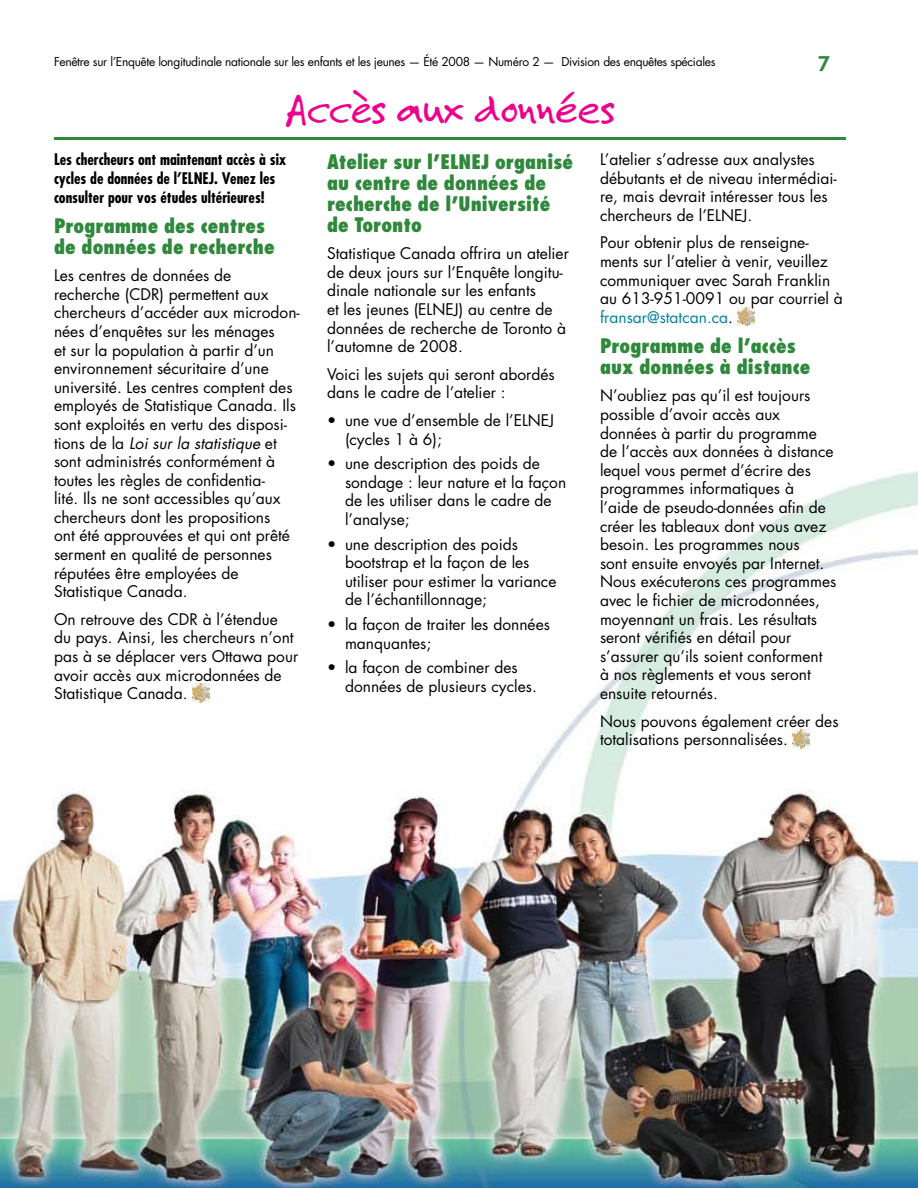
<style>
.page{position:relative;width:918px;height:1188px;background:#fff}
.page>*{position:absolute;margin:0;border:0;box-sizing:border-box;transform-origin:0 0}
.t1{font:45px "Felt Tip Roman";letter-spacing:-.025em;color:#ec008c}
.t2{font:800 21px "Futura BT";color:#2f883b}
.t3{font:800 condensed 19.5px/21px "Futura";color:#2f883b}
.t4{font:15.6px/18.6px "Futura";color:#000}
.t5{font:700 condensed 15.6px/18.6px "Futura";color:#000}
.t6{font:12px "Futura";letter-spacing:-.025em;color:#000}
.s1{color:#0080a1}
.s2{font-style:italic}
</style>
<div class="page">
<img style="left:0;top:139px;width:918px;height:1049px">
<img style="left:192px;top:684px;width:17px;height:18px">
<hr style="left:54px;top:137px;width:792px;height:2px;background:#2f883b">
<img style="left:738px;top:308px;width:17px;height:18px">
<svg style="left:738px;top:307px;width:17px;height:1px"></svg>
<img style="left:793px;top:731px;width:16px;height:17px">
<svg style="left:793px;top:730px;width:16px;height:1px"></svg>
<p class="t6" style="left:54px;top:54px;width:663px">Fenêtre sur l’Enquête longitudinale nationale sur les enfants et les jeunes — Été 2008 — Numéro 2 — Division des enquêtes spéciales</p>
<h2 class="t2" style="left:818px;top:51px;width:14px">7</h2>
<h1 class="t1" style="left:285px;top:81px;width:332px">Accès aux données</h1>
<p class="t4" style="left:600px;top:150px;width:238px">L’atelier s’adresse aux analystes débutants et de niveau intermédiai&shy;re, mais devrait intéresser tous les chercheurs de l’ELNEJ.</p>
<p class="t4" style="left:600px;top:234px;width:244px">Pour obtenir plus de renseigne&shy;ments sur l’atelier à venir, veuillez communiquer avec Sarah Franklin au 613-951-0091 ou par courriel à <span class="s1">fransar@statcan.ca</span>.</p>
<p class="t3" style="left:600px;top:335px;width:212px">Programme de l’accès aux données à distance</p>
<p class="t4" style="left:600px;top:387px;width:238px">N’oubliez pas qu’il est toujours possible d’avoir accès aux données à partir du programme de l’accès aux données à distance lequel vous permet d’écrire des programmes informatiques à<br>l’aide de pseudo-données afin de créer les tableaux dont vous avez besoin. Les programmes nous<br>sont ensuite envoyés par Internet.<br>Nous exécuterons ces programmes avec le fichier de microdonnées, moyennant un frais. Les résultats seront vérifiés en détail pour s’assurer qu’ils soient conforment<br>à nos règlements et vous seront ensuite retournés.</p>
<p class="t4" style="left:600px;top:712px;width:240px">Nous pouvons également créer des totalisations personnalisées.</p>
<p class="t5" style="left:54px;top:150px;width:234px">Les chercheurs ont maintenant accès à six cycles de données de l’ELNEJ. Venez les consulter pour vos études ultérieures!</p>
<p class="t3" style="left:54px;top:215px;width:222px">Programme des centres de données de recherche</p>
<p class="t4" style="left:54px;top:266px;width:247px">Les centres de données de recherche (CDR) permettent aux chercheurs d’accéder aux microdon&shy;nées d’enquêtes sur les ménages<br>et sur la population à partir d’un environnement sécuritaire d’une université. Les centres comptent des employés de Statistique Canada. Ils sont exploités en vertu des disposi&shy;tions de la <span class="s2">Loi sur la statistique</span> et sont administrés conformément à toutes les règles de confidentia-<br>lité. Ils ne sont accessibles qu’aux chercheurs dont les propositions<br>ont été approuvées et qui ont prêté serment en qualité de personnes réputées être employées de<br>Statistique Canada.</p>
<p class="t4" style="left:54px;top:610px;width:246px">On retrouve des CDR à l’étendue du pays. Ainsi, les chercheurs n’ont pas à se déplacer vers Ottawa pour avoir accès aux microdonnées de<br>Statistique Canada.</p>
<p class="t3" style="left:327px;top:151px;width:248px">Atelier sur l’ELNEJ organisé au centre de données de recherche de l’Université de Toronto</p>
<p class="t4" style="left:327px;top:244px;width:243px">Statistique Canada offrira un atelier de deux jours sur l’Enquête longitu&shy;dinale nationale sur les enfants<br>et les jeunes (ELNEJ) au centre de données de recherche de Toronto à l’automne de 2008.</p>
<p class="t4" style="left:327px;top:365px;width:229px">Voici les sujets qui seront abordés dans le cadre de l’atelier :</p>
<p class="t4" style="left:345px;top:411px;width:211px;text-indent:-18px">• une vue d’ensemble de l’ELNEJ (cycles 1 à 6);</p>
<p class="t4" style="left:345px;top:454px;width:223px;text-indent:-18px">• une description des poids de sondage : leur nature et la façon de les utiliser dans le cadre de l’analyse;</p>
<p class="t4" style="left:345px;top:535px;width:213px;text-indent:-18px">• une description des poids bootstrap et la façon de les utiliser pour estimer la variance de l’échantillonnage;</p>
<p class="t4" style="left:345px;top:615px;width:207px;text-indent:-18px">• la façon de traiter les données manquantes;</p>
<p class="t4" style="left:345px;top:658px;width:193px;text-indent:-18px">• la façon de combiner des données de plusieurs cycles.</p>
</div>
